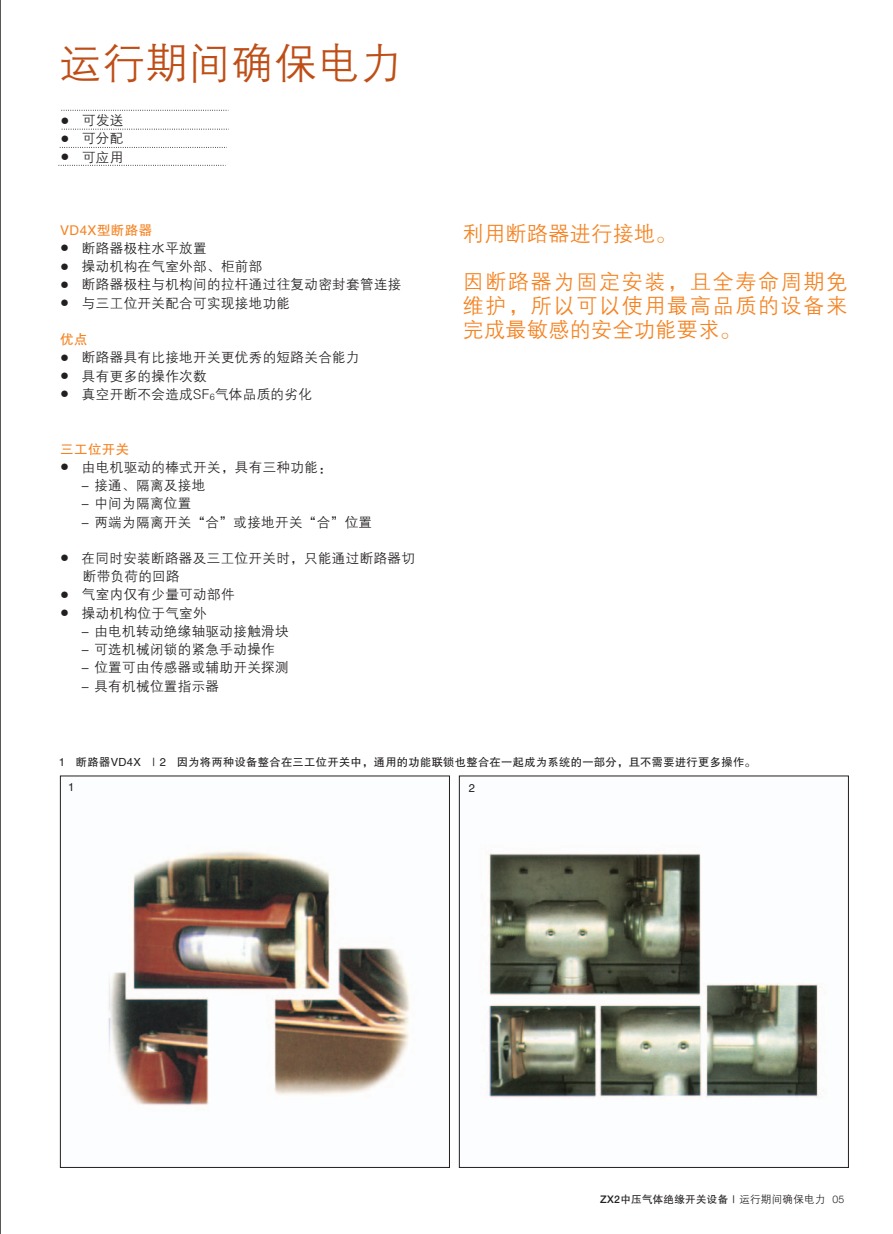
<style>
.page{position:relative;width:893px;height:1234px;background:#fff}
.page>*{position:absolute;margin:0;border:0;box-sizing:border-box;transform-origin:0 0}
.t1{font:42px "FZZDXJW GB1 0";letter-spacing:.025em;color:#be4e16}
.t2{font:21px/24px "FZZDXJW GB1 0";letter-spacing:.08em;color:#f58220;text-align:justify}
.t3{font:21px "FZZDXJW GB1 0";letter-spacing:.02em;color:#f58220}
.t4{font:13.5px/18.1px "FZZDXJW GB1 0";letter-spacing:.03em;color:#231f20}
.t5{font:13.5px "FZHTJW GB1 0";letter-spacing:.03em;color:#f58220}
.t6{font:11.25px "FZHTJW GB1 0";letter-spacing:.03em;color:#231f20}
.t7{font:10.5px "FZHTJW GB1 0";letter-spacing:.03em;color:#231f20}
.s1{font-size:9px}
.s2{font-family:"Helvetica Neue LT Pro";font-weight:500}
.s3{font-family:"FZZDXJW GB1 0"}
.s4{font-family:"Helvetica Neue LT Pro";font-weight:300}
</style>
<div class="page">
<hr style="left:0;top:0;width:1px;height:1233px;background:#231f20">
<img style="left:108px;top:851px;width:302px;height:255px">
<img style="left:458px;top:775px;width:365px;height:391px">
<div style="left:459px;top:775px;width:390px;height:392px;border:1px solid #231f20"></div>
<div style="left:60px;top:775px;width:390px;height:392px;border:1px solid #231f20"></div>
<svg style="left:61px;top:110px;width:167px;height:1px"></svg>
<svg style="left:59px;top:165px;width:165px;height:1px"></svg>
<svg style="left:60px;top:147px;width:167px;height:1px"></svg>
<svg style="left:62px;top:129px;width:167px;height:1px"></svg>
<h1 class="t1" style="left:59px;top:41px;width:345px">运行期间确保电力</h1>
<p class="t4" style="left:60px;top:112px;width:64px"><span class="s1">●</span> 可发送</p>
<p class="t4" style="left:60px;top:130px;width:64px"><span class="s1">●</span> 可分配</p>
<p class="t4" style="left:60px;top:148px;width:64px"><span class="s1">●</span> 可应用</p>
<p class="t5" style="left:60px;top:222px;width:93px">VD4X型断路器</p>
<p class="t4" style="left:60px;top:239px;width:148px"><span class="s1">●</span> 断路器极柱水平放置</p>
<p class="t4" style="left:60px;top:258px;width:204px"><span class="s1">●</span> 操动机构在气室外部、柜前部</p>
<p class="t4" style="left:60px;top:276px;width:343px"><span class="s1">●</span> 断路器极柱与机构间的拉杆通过往复动密封套管连接</p>
<p class="t4" style="left:60px;top:294px;width:231px"><span class="s1">●</span> 与三工位开关配合可实现接地功能</p>
<p class="t5" style="left:60px;top:332px;width:29px">优点</p>
<p class="t4" style="left:60px;top:349px;width:301px"><span class="s1">●</span> 断路器具有比接地开关更优秀的短路关合能力</p>
<p class="t4" style="left:60px;top:367px;width:148px"><span class="s1">●</span> 具有更多的操作次数</p>
<p class="t4" style="left:60px;top:385px;width:253px"><span class="s1">●</span> 真空开断不会造成SF<sub>6</sub>气体品质的劣化</p>
<p class="t5" style="left:60px;top:441px;width:71px">三工位开关</p>
<p class="t4" style="left:60px;top:458px;width:273px"><span class="s1">●</span> 由电机驱动的棒式开关，具有三种功能：</p>
<p class="t4" style="left:81px;top:476px;width:126px">- 接通、隔离及接地</p>
<p class="t4" style="left:81px;top:495px;width:112px">- 中间为隔离位置</p>
<p class="t4" style="left:81px;top:513px;width:293px">- 两端为隔离开关“合”或接地开关“合”位置</p>
<p class="t4" style="left:83px;top:549px;width:334px;text-indent:-23px"><span class="s1">●</span> 在同时安装断路器及三工位开关时，只能通过断路器切断带负荷的回路</p>
<p class="t4" style="left:60px;top:586px;width:176px"><span class="s1">●</span> 气室内仅有少量可动部件</p>
<p class="t4" style="left:60px;top:604px;width:148px"><span class="s1">●</span> 操动机构位于气室外</p>
<p class="t4" style="left:81px;top:622px;width:209px">- 由电机转动绝缘轴驱动接触滑块</p>
<p class="t4" style="left:81px;top:640px;width:195px">- 可选机械闭锁的紧急手动操作</p>
<p class="t4" style="left:81px;top:659px;width:209px">- 位置可由传感器或辅助开关探测</p>
<p class="t4" style="left:81px;top:677px;width:140px">- 具有机械位置指示器</p>
<h2 class="t3" style="left:463px;top:222px;width:215px">利用断路器进行接地。</h2>
<h2 class="t2" style="left:463px;top:270px;width:386px">因断路器为固定安装，且全寿命周期免维护，所以可以使用最高品质的设备来完成最敏感的安全功能要求。</h2>
<p class="t6" style="left:59px;top:755px;width:698px">1 断路器VD4X ｜2 因为将两种设备整合在三工位开关中，通用的功能联锁也整合在一起成为系统的一部分，且不需要进行更多操作。</p>
<p class="t6" style="left:68px;top:781px;width:8px">1</p>
<p class="t6" style="left:469px;top:781px;width:8px">2</p>
<p class="t7" style="left:600px;top:1193px;width:246px"><span class="s2">ZX2</span>中压气体绝缘开关设备｜<span class="s3">运行期间确保电力</span> <span class="s4">05</span></p>
</div>
